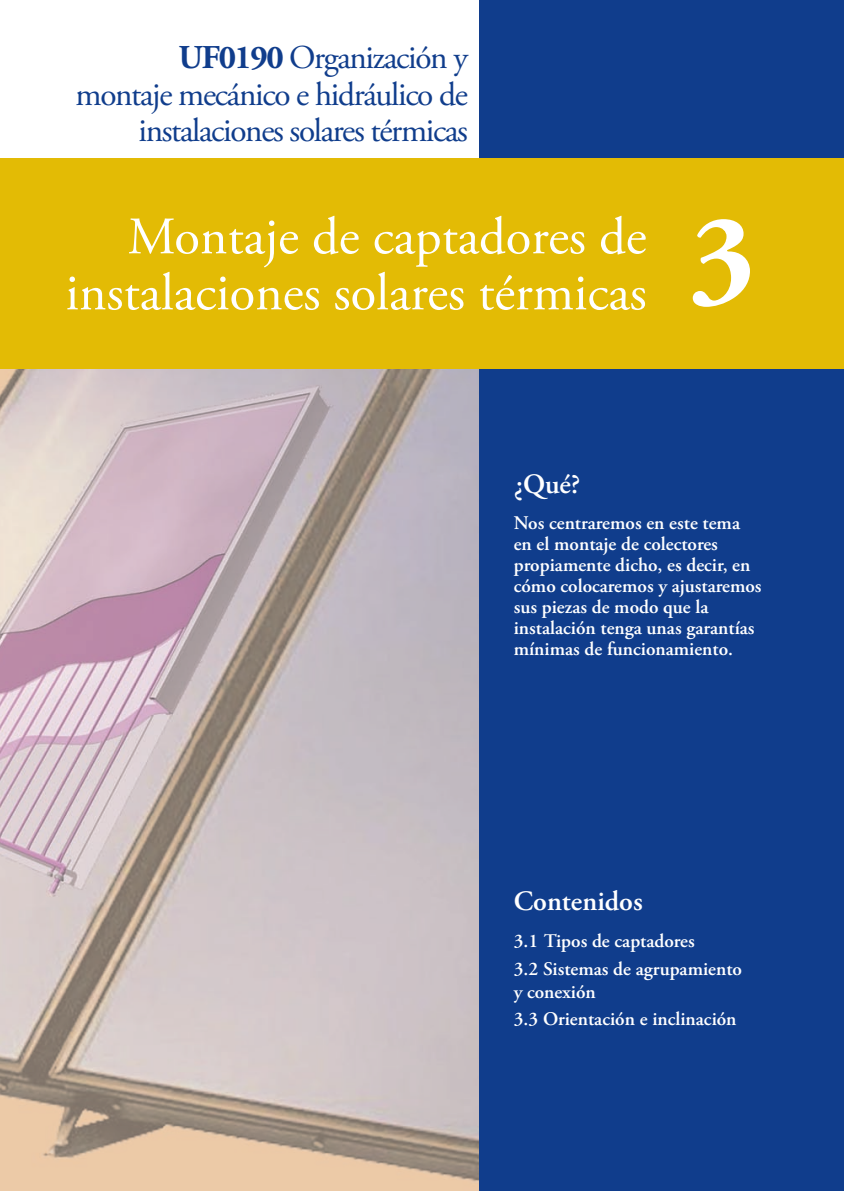
<style>
.page{position:relative;width:844px;height:1191px;background:#fff}
.page>*{position:absolute;margin:0;border:0;box-sizing:border-box;transform-origin:0 0}
.t1{font:700 126px "Adobe Garamond Pro";color:#fff}
.t2{font:52.5px/56px "Adobe Garamond Pro";color:#fff;text-align:right}
.t3{font:33.25px/36.8px "Adobe Garamond Pro";letter-spacing:-.04em;color:#103d8c;text-align:right}
.t4{font:600 28px "Adobe Garamond Pro";color:#fff}
.t5{font:600 19.25px/21px "Adobe Garamond Pro";color:#fff}
.s1{font-weight:700}
</style>
<div class="page">
<img style="left:0;top:368px;width:479px;height:823px">
<div style="left:479px;top:0;width:364px;height:1191px;background:#103d8c"></div>
<div style="left:0;top:158px;width:843px;height:210px;background:#e3bb05"></div>
<p class="t3" style="left:75px;top:40px;width:394px"><span class="s1">UF0190</span> Organización y montaje mecánico e hidráulico de instalaciones solares térmicas</p>
<p class="t2" style="left:65px;top:210px;width:582px">Montaje de captadores de instalaciones solares térmicas</p>
<p class="t1" style="left:689px;top:186px;width:67px">3</p>
<p class="t4" style="left:513px;top:468px;width:68px">¿Qué?</p>
<p class="t5" style="left:513px;top:512px;width:249px">Nos centraremos en este tema en el montaje de colectores propiamente dicho, es decir, en cómo colocaremos y ajustaremos sus piezas de modo que la instalación tenga unas garantías mínimas de funcionamiento.</p>
<p class="t4" style="left:513px;top:884px;width:130px">Contenidos</p>
<p class="t5" style="left:513px;top:930px;width:182px">3.1 Tipos de captadores</p>
<p class="t5" style="left:513px;top:957px;width:230px;line-height:22.8px">3.2 Sistemas de agrupamiento y conexión</p>
<p class="t5" style="left:513px;top:1009px;width:224px">3.3 Orientación e inclinación</p>
</div>
